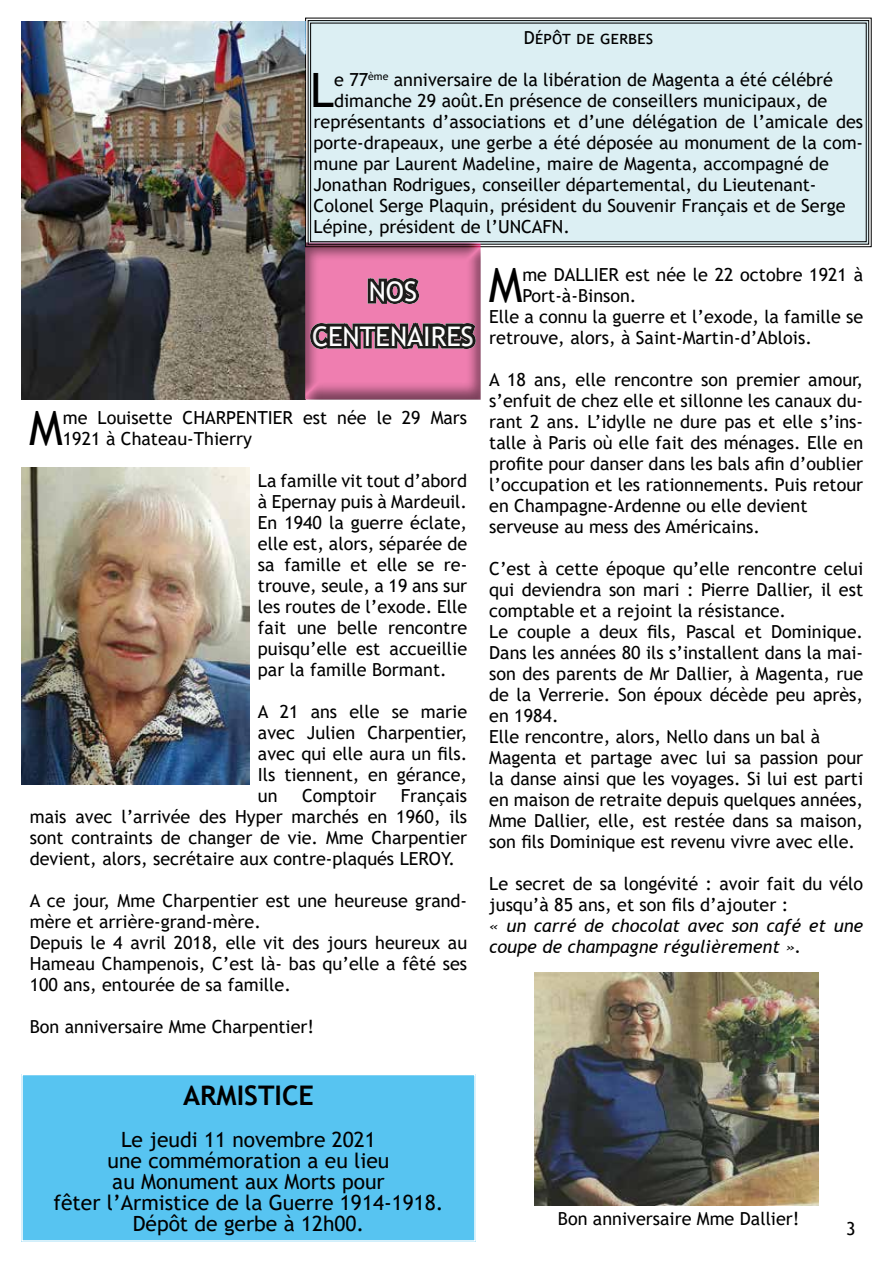
<style>
.page{position:relative;width:893px;height:1263px;background:#fff}
.page>*{position:absolute;margin:0;border:0;box-sizing:border-box;transform-origin:0 0}
.t1{font:47.4px "Trebuchet MS";color:#000}
.t2{font:27px/45px "Trebuchet MS";color:#fff;text-align:center}
.t3{font:700 27px "Trebuchet MS";color:#000}
.t4{font:21px/21px "Trebuchet MS";color:#000;text-align:center}
.t5{font:18px/21px "Trebuchet MS";color:#000}
.t6{font:italic 18px/21px "Trebuchet MS";color:#000}
</style>
<div class="page">
<img style="left:21px;top:21px;width:284px;height:379px">
<img style="left:21px;top:468px;width:228px;height:316px">
<div style="left:289px;top:237px;width:208px;height:164px;background:#000;opacity:.5"></div>
<div style="left:21px;top:1074px;width:455px;height:168px;background:#57c4f1"></div>
<div style="left:21px;top:1074px;width:455px;height:168px;border:2px solid #fff"></div>
<div style="left:305px;top:17px;width:567px;height:231px;background:#dceff3"></div>
<div style="left:308px;top:20px;width:561px;height:225px;border:1px solid #000"></div>
<div style="left:310px;top:23px;width:557px;height:219px;border:1px solid #000"></div>
<img style="left:534px;top:973px;width:284px;height:232px">
<p class="t5" style="left:524px;top:27px;width:131px">Dépôt de gerbes</p>
<h1 class="t1" style="left:310px;top:60px;width:25px">L</h1>
<p class="t5" style="left:334px;top:69px;width:500px">e 77<sup>ème</sup> anniversaire de la libération de Magenta a été célébré</p>
<p class="t5" style="left:334px;top:90px;width:495px">dimanche 29 août.En présence de conseillers municipaux, de</p>
<p class="t5" style="left:314px;top:111px;width:551px">représentants d’associations et d’une délégation de l’amicale des</p>
<p class="t5" style="left:314px;top:132px;width:551px">porte-drapeaux, une gerbe a été déposée au monument de la com-</p>
<p class="t5" style="left:314px;top:153px;width:517px">mune par Laurent Madeline, maire de Magenta, accompagné de</p>
<p class="t5" style="left:314px;top:174px;width:504px">Jonathan Rodrigues, conseiller départemental, du Lieutenant-</p>
<p class="t5" style="left:314px;top:195px;width:533px">Colonel Serge Plaquin, président du Souvenir Français et de Serge</p>
<p class="t5" style="left:314px;top:216px;width:258px">Lépine, président de l’UNCAFN.</p>
<h2 class="t2" style="left:312px;top:268px;width:163px">NOS<br>CENTENAIRES</h2>
<h1 class="t1" style="left:29px;top:399px;width:35px">M</h1>
<p class="t5" style="left:63px;top:407px;width:406px">me Louisette CHARPENTIER est née le 29 Mars<br>1921 à Chateau-Thierry</p>
<p class="t5" style="left:258px;top:470px;width:211px;text-align:justify">La famille vit tout d’abord à Epernay puis à Mardeuil.<br>En 1940 la guerre éclate, elle est, alors, séparée de sa famille et elle se re&shy;trouve, seule, a 19 ans sur les routes de l’exode. Elle fait une belle rencontre puisqu’elle est accueillie par la famille Bormant.</p>
<p class="t5" style="left:258px;top:701px;width:211px;text-align:justify">A 21 ans elle se marie avec Julien Charpentier, avec qui elle aura un fils.<br>Ils tiennent, en gérance, un</p>
<p class="t5" style="left:302px;top:785px;width:76px">Comptoir</p>
<p class="t5" style="left:30px;top:785px;width:439px;text-align:justify;text-indent:371px">Français mais avec l’arrivée des Hyper marchés en 1960, ils sont contraints de changer de vie. Mme Charpentier devient, alors, secrétaire aux contre-plaqués LEROY.</p>
<p class="t5" style="left:30px;top:890px;width:439px">A ce jour, Mme Charpentier est une heureuse grand&shy;mère et arrière-grand-mère.<br>Depuis le 4 avril 2018, elle vit des jours heureux au Hameau Champenois, C’est là- bas qu’elle a fêté ses 100 ans, entourée de sa famille.</p>
<p class="t5" style="left:30px;top:1016px;width:286px">Bon anniversaire Mme Charpentier!</p>
<h1 class="t1" style="left:489px;top:255px;width:35px">M</h1>
<p class="t5" style="left:522px;top:264px;width:342px">me DALLIER est née le 22 octobre 1921 à</p>
<p class="t5" style="left:522px;top:285px;width:116px">Port-à-Binson.</p>
<p class="t5" style="left:489px;top:306px;width:375px">Elle a connu la guerre et l’exode, la famille se</p>
<p class="t5" style="left:489px;top:327px;width:324px">retrouve, alors, à Saint-Martin-d’Ablois.</p>
<p class="t5" style="left:489px;top:369px;width:375px">A 18 ans, elle rencontre son premier amour, s’enfuit de chez elle et sillonne les canaux du&shy;rant 2 ans. L’idylle ne dure pas et elle s’ins&shy;talle à Paris où elle fait des ménages. Elle en profite pour danser dans les bals afin d’oublier l’occupation et les rationnements. Puis retour en Champagne-Ardenne ou elle devient serveuse au mess des Américains.</p>
<p class="t5" style="left:489px;top:558px;width:375px">C’est à cette époque qu’elle rencontre celui qui deviendra son mari : Pierre Dallier, il est comptable et a rejoint la résistance.<br>Le couple a deux fils, Pascal et Dominique.<br>Dans les années 80 ils s’installent dans la mai&shy;son des parents de Mr Dallier, à Magenta, rue de la Verrerie. Son époux décède peu après, en 1984.<br>Elle rencontre, alors, Nello dans un bal à Magenta et partage avec lui sa passion pour la danse ainsi que les voyages. Si lui est parti en maison de retraite depuis quelques années, Mme Dallier, elle, est restée dans sa maison, son fils Dominique est revenu vivre avec elle.</p>
<p class="t5" style="left:489px;top:873px;width:375px">Le secret de sa longévité : avoir fait du vélo jusqu’à 85 ans, et son fils d’ajouter :</p>
<p class="t6" style="left:489px;top:915px;width:375px">« un carré de chocolat avec son café et une coupe de champagne régulièrement ».</p>
<h2 class="t3" style="left:183px;top:1078px;width:132px">ARMISTICE</h2>
<p class="t4" style="left:53px;top:1128px;width:391px">Le jeudi 11 novembre 2021<br>une commémoration a eu lieu<br>au Monument aux Morts pour<br>fêter l’Armistice de la Guerre 1914-1918.<br>Dépôt de gerbe à 12h00.</p>
<p class="t5" style="left:558px;top:1208px;width:243px">Bon anniversaire Mme Dallier!</p>
<p class="t5" style="left:846px;top:1218px;width:11px">3</p>
</div>
